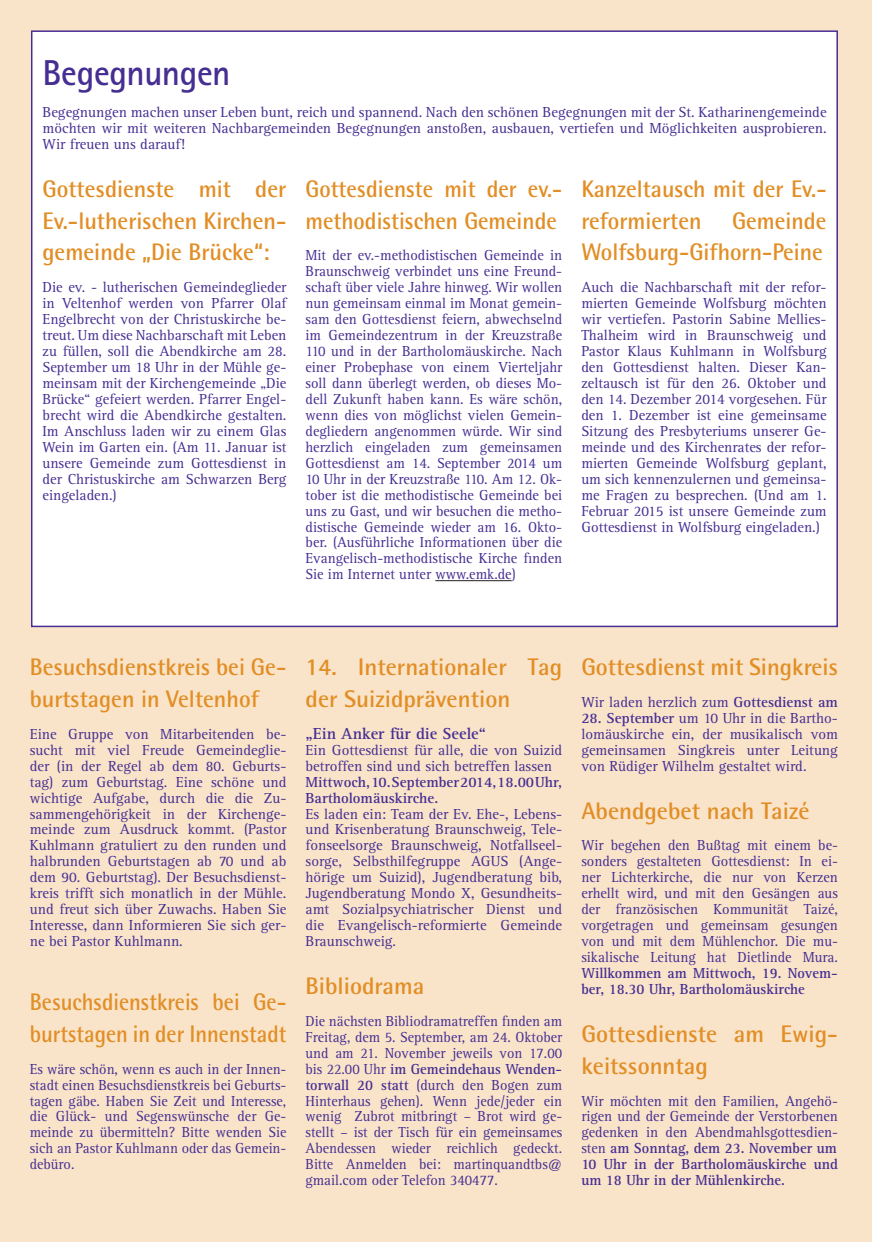
<style>
.page{position:relative;width:872px;height:1242px;background:#f9e4ca}
.page>*{position:absolute;margin:0;border:0;box-sizing:border-box;transform-origin:0 0}
.t1{font:700 36px "AT Rotis Sans Serif";letter-spacing:-.01em;color:#462e92}
.t2{font:700 24px/32px "AT Rotis Semi Sans";color:#e28e25}
.t3{font:700 24px/31.8px "AT Rotis Semi Sans";color:#e28e25;scale:.96 1}
.t4{font:700 24px/32px "AT Rotis Semi Sans";color:#e28e25;scale:.91 1}
.t5{font:700 24px/31.8px "AT Rotis Semi Sans";color:#e28e25;scale:.94 1}
.t6{font:700 16.5px "AT Rotis Serif";color:#462e92}
.t7{font:15px/15.9px "AT Rotis Serif";color:#462e92;text-align:justify}
.t8{font:15px/15.9px "AT Rotis Serif";color:#462e92;text-align:justify;scale:.96 1}
.t9{font:15px/15.9px "AT Rotis Serif";color:#462e92;text-align:justify;scale:.95 1}
.t10{font:700 15px/15.9px "AT Rotis Serif";color:#462e92;scale:.96 1}
.t11{font:700 15px/15.9px "AT Rotis Serif";color:#462e92}
.s1{font-weight:700}
</style>
<div class="page">
<div style="left:31px;top:30px;width:807px;height:598px;background:#fff"></div>
<hr style="left:435px;top:580px;width:77px;height:1px;background:#231f20">
<h1 class="t1" style="left:43px;top:50px;width:189px">Begegnungen</h1>
<p class="t7" style="left:43px;top:104px;width:785px">Begegnungen machen unser Leben bunt, reich und spannend. Nach den schönen Begegnungen mit der St. Katharinengemeinde möchten wir mit weiteren Nachbargemeinden Begegnungen anstoßen, ausbauen, vertiefen und Möglichkeiten ausprobieren.<br>Wir freuen uns darauf!</p>
<h2 class="t2" style="left:43px;top:172px;width:245px;text-align:justify">Gottesdienste mit der Ev.-lutherischen Kirchen&shy;gemeinde „Die Brücke“:</h2>
<p class="t7" style="left:43px;top:280px;width:245px">Die ev. - lutherischen Gemeindeglieder in Veltenhof werden von Pfarrer Olaf Engelbrecht von der Christuskirche be&shy;treut. Um diese Nachbarschaft mit Leben zu füllen, soll die Abendkirche am 28.<br>September um 18 Uhr in der Mühle ge&shy;meinsam mit der Kirchengemeinde „Die Brücke“ gefeiert werden. Pfarrer Engel&shy;brecht wird die Abendkirche gestalten.<br>Im Anschluss laden wir zu einem Glas Wein im Garten ein. (Am 11. Januar ist unsere Gemeinde zum Gottesdienst in der Christuskirche am Schwarzen Berg eingeladen.)</p>
<h2 class="t5" style="left:305px;top:172px;width:274px">Gottesdienste mit der ev.- methodistischen Gemeinde</h2>
<p class="t8" style="left:305px;top:248px;width:269px">Mit der ev.-methodistischen Gemeinde in Braunschweig verbindet uns eine Freund&shy;schaft über viele Jahre hinweg. Wir wollen nun gemeinsam einmal im Monat gemein&shy;sam den Gottesdienst feiern, abwechselnd im Gemeindezentrum in der Kreuzstraße 110 und in der Bartholomäuskirche. Nach einer Probephase von einem Vierteljahr soll dann überlegt werden, ob dieses Mo&shy;dell Zukunft haben kann. Es wäre schön, wenn dies von möglichst vielen Gemein&shy;degliedern angenommen würde. Wir sind herzlich eingeladen zum gemeinsamen Gottesdienst am 14. September 2014 um 10 Uhr in der Kreuzstraße 110. Am 12. Ok&shy;tober ist die methodistische Gemeinde bei uns zu Gast, und wir besuchen die metho&shy;distische Gemeinde wieder am 16. Okto&shy;ber. (Ausführliche Informationen über die Evangelisch-methodistische Kirche finden Sie im Internet unter www.emk.de)</p>
<h2 class="t3" style="left:581px;top:172px;width:257px">Kanzeltausch mit der Ev.- reformierten</h2>
<h2 class="t3" style="left:581px;top:204px;width:257px;text-align:right">Gemeinde<br>Wolfsburg-Gifhorn-Peine</h2>
<p class="t7" style="left:581px;top:280px;width:247px">Auch die Nachbarschaft mit der refor&shy;mierten Gemeinde Wolfsburg möchten wir vertiefen. Pastorin Sabine Mellies-Thalheim wird in Braunschweig und Pastor Klaus Kuhlmann in Wolfsburg den Gottesdienst halten. Dieser Kan&shy;zeltausch ist für den 26. Oktober und den 14. Dezember 2014 vorgesehen. Für den 1. Dezember ist eine gemeinsame Sitzung des Presbyteriums unserer Ge&shy;meinde und des Kirchenrates der refor&shy;mierten Gemeinde Wolfsburg geplant, um sich kennenzulernen und gemeinsa&shy;me Fragen zu besprechen. (Und am 1.<br>Februar 2015 ist unsere Gemeinde zum Gottesdienst in Wolfsburg eingeladen.)</p>
<h2 class="t2" style="left:30px;top:650px;width:258px">Besuchsdienstkreis bei Ge&shy;burtstagen in Veltenhof</h2>
<p class="t7" style="left:30px;top:726px;width:258px">Eine Gruppe von Mitarbeitenden be&shy;sucht mit viel Freude Gemeindeglie&shy;der (in der Regel ab dem 80. Geburts&shy;tag) zum Geburtstag. Eine schöne und wichtige Aufgabe, durch die die Zu&shy;sammengehörigkeit in der Kirchenge&shy;meinde zum Ausdruck kommt. (Pastor Kuhlmann gratuliert zu den runden und halbrunden Geburtstagen ab 70 und ab dem 90. Geburtstag). Der Besuchsdienst&shy;kreis trifft sich monatlich in der Mühle. und freut sich über Zuwachs. Haben Sie Interesse, dann Informieren Sie sich ger&shy;ne bei Pastor Kuhlmann.</p>
<h2 class="t4" style="left:30px;top:985px;width:283px">Besuchsdienstkreis bei Ge&shy;burtstagen in der Innenstadt</h2>
<p class="t9" style="left:30px;top:1061px;width:272px">Es wäre schön, wenn es auch in der Innen&shy;stadt einen Besuchsdienstkreis bei Geburts&shy;tagen gäbe. Haben Sie Zeit und Interesse, die Glück- und Segenswünsche der Ge&shy;meinde zu übermitteln? Bitte wenden Sie sich an Pastor Kuhlmann oder das Gemein&shy;debüro.</p>
<h2 class="t2" style="left:305px;top:650px;width:258px">14. Internationaler Tag der Suizidprävention</h2>
<p class="t6" style="left:305px;top:723px;width:182px">„Ein Anker für die Seele“</p>
<p class="t7" style="left:305px;top:742px;width:258px">Ein Gottesdienst für alle, die von Suizid betroffen sind und sich betreffen lassen</p>
<p class="t11" style="left:305px;top:774px;width:258px">Mittwoch, 10. September 2014, 18.00 Uhr,<br>Bartholomäuskirche.</p>
<p class="t7" style="left:305px;top:806px;width:258px">Es laden ein: Team der Ev. Ehe-, Lebens&shy;und Krisenberatung Braunschweig, Tele&shy;fonseelsorge Braunschweig, Notfallseel&shy;sorge, Selbsthilfegruppe AGUS (Ange&shy;hörige um Suizid), Jugendberatung bib, Jugendberatung Mondo X, Gesundheits&shy;amt Sozialpsychiatrischer Dienst und die Evangelisch-reformierte Gemeinde Braunschweig.</p>
<h2 class="t2" style="left:305px;top:969px;width:120px">Bibliodrama</h2>
<p class="t9" style="left:305px;top:1013px;width:272px">Die nächsten Bibliodramatreffen finden am Freitag, dem 5. September, am 24. Oktober und am 21. November jeweils von 17.00 bis 22.00 Uhr <span class="s1">im Gemeindehaus Wenden&shy;torwall 20 statt</span> (durch den Bogen zum Hinterhaus gehen). Wenn jede/jeder ein wenig Zubrot mitbringt – Brot wird ge&shy;stellt – ist der Tisch für ein gemeinsames Abendessen wieder reichlich gedeckt.<br>Bitte Anmelden bei: martinquandtbs@ gmail.com oder Telefon 340477.</p>
<h2 class="t2" style="left:581px;top:650px;width:258px">Gottesdienst mit Singkreis</h2>
<p class="t7" style="left:581px;top:694px;width:258px">Wir laden herzlich zum <span class="s1">Gottesdienst am</span></p>
<p class="t7" style="left:581px;top:710px;width:258px"><span class="s1">28. September</span> um 10 Uhr in die Bartho&shy;lomäuskirche ein, der musikalisch vom gemeinsamen Singkreis unter Leitung von Rüdiger Wilhelm gestaltet wird.</p>
<h2 class="t2" style="left:581px;top:794px;width:230px">Abendgebet nach Taizé</h2>
<p class="t8" style="left:581px;top:838px;width:269px">Wir begehen den Bußtag mit einem be&shy;sonders gestalteten Gottesdienst: In ei&shy;ner Lichterkirche, die nur von Kerzen erhellt wird, und mit den Gesängen aus der französischen Kommunität Taizé, vorgetragen und gemeinsam gesungen von und mit dem Mühlenchor. Die mu&shy;sikalische Leitung hat Dietlinde Mura.</p>
<p class="t10" style="left:581px;top:965px;width:269px">Willkommen am Mittwoch, 19. Novem&shy;ber, 18.30 Uhr, Bartholomäuskirche</p>
<h2 class="t2" style="left:581px;top:1017px;width:258px">Gottesdienste am Ewig&shy;keitssonntag</h2>
<p class="t8" style="left:581px;top:1093px;width:269px">Wir möchten mit den Familien, Angehö&shy;rigen und der Gemeinde der Verstorbenen gedenken in den Abendmahlsgottesdien&shy;sten <span class="s1">am Sonntag, dem 23. November um 10 Uhr in der Bartholomäuskirche und um 18 Uhr in der Mühlenkirche.</span></p>
</div>
